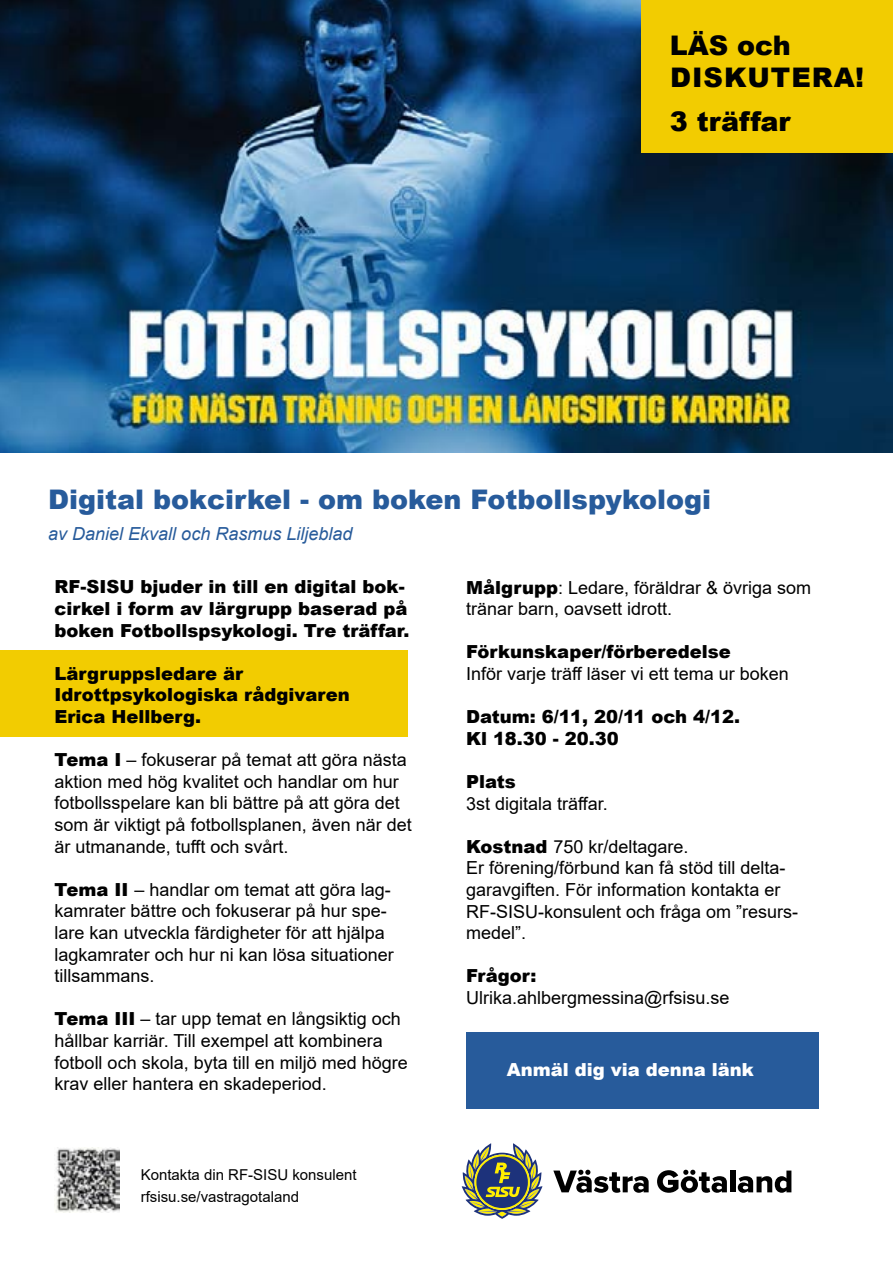
<style>
.page{position:relative;width:893px;height:1263px;background:#fff}
.page>*{position:absolute;margin:0;border:0;box-sizing:border-box;transform-origin:0 0}
.t1{font:900 27px "Arial";color:#275b9b}
.t2{font:900 27px/32.4px "Arial";letter-spacing:.02em;color:#000}
.t3{font:900 27px "Arial";color:#000}
.t4{font:18px/21.6px "Arial";color:#000}
.t5{font:900 18px/21.6px "Arial";color:#000}
.t6{font:italic 18px "Arial";color:#275b9b}
.t7{font:900 18px "Arial";color:#fff}
.t8{font:15px/21.6px "Arial";color:#000}
.s1{font-weight:900}
</style>
<div class="page">
<div style="left:466px;top:1032px;width:353px;height:76px;background:#275b9b"></div>
<div style="left:0;top:650px;width:408px;height:87px;background:#f2cc01"></div>
<img style="left:0;top:0;width:893px;height:453px">
<svg style="left:553px;top:1170px;width:96px;height:23px"></svg>
<svg style="left:657px;top:1170px;width:70px;height:23px"></svg>
<div style="left:730px;top:1170px;width:5px;height:22px;background:#000"></div>
<svg style="left:738px;top:1170px;width:53px;height:23px"></svg>
<svg style="left:462px;top:1143px;width:80px;height:76px"></svg>
<div style="left:641px;top:0;width:252px;height:152px;background:#f2cc01"></div>
<img style="left:54px;top:1147px;width:65px;height:66px">
<h1 class="t2" style="left:670px;top:28px;width:196px">LÄS och<br>DISKUTERA!</h1>
<h1 class="t3" style="left:670px;top:102px;width:122px">3 träffar</h1>
<h1 class="t1" style="left:48px;top:480px;width:664px">Digital bokcirkel - om boken Fotbollspykologi</h1>
<p class="t6" style="left:48px;top:522px;width:306px">av Daniel Ekvall och Rasmus Liljeblad</p>
<p class="t5" style="left:55px;top:575px;width:356px">RF-SISU bjuder in till en digital bok&shy;cirkel i form av lärgrupp baserad på boken Fotbollspsykologi. Tre träffar.</p>
<p class="t5" style="left:55px;top:662px;width:297px">Lärgruppsledare är<br>Idrottpsykologiska rådgivaren<br>Erica Hellberg.</p>
<p class="t4" style="left:55px;top:749px;width:359px"><span class="s1">Tema I</span> – fokuserar på temat att göra nästa aktion med hög kvalitet och handlar om hur fotbollsspelare kan bli bättre på att göra det som är viktigt på fotbollsplanen, även när det är utmanande, tufft och svårt.</p>
<p class="t4" style="left:55px;top:878px;width:341px"><span class="s1">Tema II</span> – handlar om temat att göra lag&shy;kamrater bättre och fokuserar på hur spe&shy;lare kan utveckla färdigheter för att hjälpa lagkamrater och hur ni kan lösa situationer tillsammans.</p>
<p class="t4" style="left:55px;top:1008px;width:355px"><span class="s1">Tema III</span> – tar upp temat en långsiktig och hållbar karriär. Till exempel att kombinera fotboll och skola, byta till en miljö med högre krav eller hantera en skadeperiod.</p>
<p class="t4" style="left:466px;top:576px;width:347px"><span class="s1">Målgrupp</span>: Ledare, föräldrar &amp; övriga som tränar barn, oavsett idrott.</p>
<p class="t5" style="left:466px;top:641px;width:266px">Förkunskaper/förberedelse</p>
<p class="t4" style="left:466px;top:663px;width:324px">Inför varje träff läser vi ett tema ur boken</p>
<p class="t5" style="left:466px;top:705px;width:275px">Datum: 6/11, 20/11 och 4/12.<br>Kl 18.30 - 20.30</p>
<p class="t5" style="left:466px;top:770px;width:51px">Plats</p>
<p class="t4" style="left:466px;top:792px;width:143px">3st digitala träffar.</p>
<p class="t4" style="left:466px;top:835px;width:334px"><span class="s1">Kostnad</span> 750 kr/deltagare.<br>Er förening/förbund kan få stöd till delta&shy;garavgiften. För information kontakta er<br>RF-SISU-konsulent och fråga om ”resurs&shy;medel”.</p>
<p class="t5" style="left:466px;top:965px;width:72px">Frågor:</p>
<p class="t4" style="left:466px;top:987px;width:265px">Ulrika.ahlbergmessina@rfsisu.se</p>
<p class="t7" style="left:507px;top:1056px;width:249px">Anmäl dig via denna länk</p>
<p class="t8" style="left:141px;top:1164px;width:217px">Kontakta din RF-SISU konsulent rfsisu.se/vastragotaland</p>
</div>
